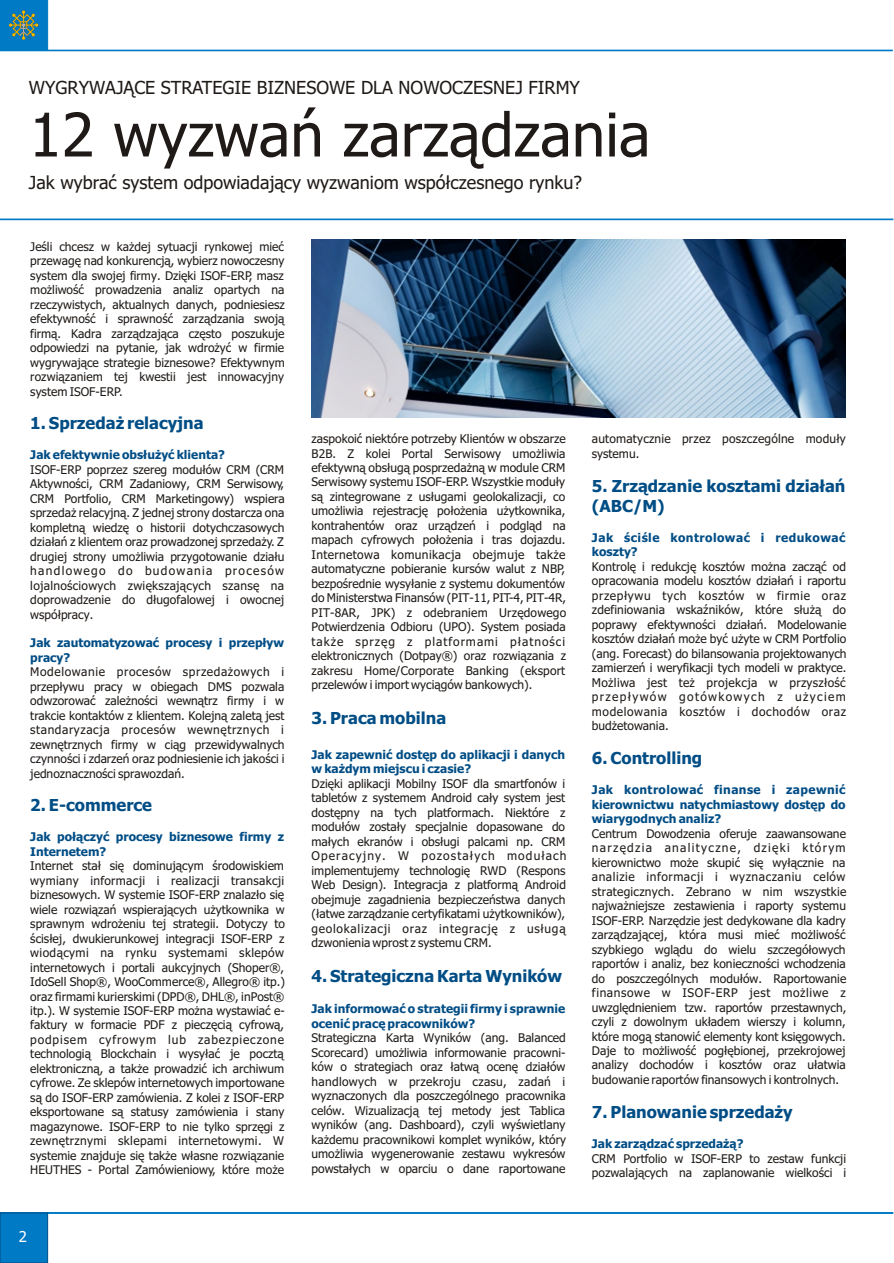
<style>
.page{position:relative;width:894px;height:1263px;background:#fff}
.page>*{position:absolute;margin:0;border:0;box-sizing:border-box;transform-origin:0 0}
.t1{font:60px "Tahoma";color:#1f1a17}
.t2{font:18px "Tahoma";color:#1f1a17}
.t3{font:700 16.5px/20px "Tahoma";color:#004d85}
.t4{font:15px "Tahoma";color:#fff}
.t5{font:12px/14.5px "Tahoma";color:#1f1a17;text-align:justify}
.t6{font:700 12px/14.5px "Tahoma";color:#004d85}
.t7{font:700 12px/14.5px "Tahoma";letter-spacing:.035em;color:#004d85}
</style>
<div class="page">
<hr style="left:0;top:1212px;width:893px;height:1px;background:#007ac4">
<hr style="left:0;top:219px;width:893px;height:1px;background:#007ac4">
<hr style="left:0;top:50px;width:892px;height:1px;background:#007ac4">
<div style="left:0;top:1213px;width:48px;height:50px;background:#007ac4;border:1px solid #004d85"></div>
<svg style="left:0;top:0;width:48px;height:50px;background:#197ead"></svg>
<img style="left:311px;top:240px;width:534px;height:177px">
<h2 class="t2" style="left:29px;top:80px;width:553px">WYGRYWAJ¥CE STRATEGIE BIZNESOWE DLA NOWOCZESNEJ FIRMY</h2>
<h1 class="t1" style="left:29px;top:111px;width:623px">12 wyzwañ zarz¹dzania</h1>
<h2 class="t2" style="left:29px;top:176px;width:555px">Jak wybraæ system odpowiadaj¹cy wyzwaniom wspó³czesnego rynku?</h2>
<p class="t5" style="left:30px;top:240px;width:256px">Jeœli chcesz w ka¿dej sytuacji rynkowej mieæ przewagê nad konkurencj¹, wybierz nowoczesny system dla swojej firmy. Dziêki ISOF-ERP, masz mo¿liwoœæ prowadzenia analiz opartych na rzeczywistych, aktualnych danych, podniesiesz efektywnoœæ i sprawnoœæ zarz¹dzania swoj¹ firm¹. Kadra zarz¹dzaj¹ca czêsto poszukuje odpowiedzi na pytanie, jak wdro¿yæ w firmie wygrywaj¹ce strategie biznesowe? Efektywnym rozwi¹zaniem tej kwestii jest innowacyjny system ISOF-ERP.</p>
<h3 class="t3" style="left:30px;top:415px;width:175px">1. Sprzeda¿ relacyjna</h3>
<p class="t6" style="left:30px;top:449px;width:196px">Jak efektywnie obs³u¿yæ klienta?</p>
<p class="t5" style="left:30px;top:463px;width:256px">ISOF-ERP poprzez szereg modu³ów CRM (CRM Aktywnoœci, CRM Zadaniowy, CRM Serwisowy, CRM Portfolio, CRM Marketingowy) wspiera sprzeda¿ relacyjn¹. Z jednej strony dostarcza ona kompletn¹ wiedzê o historii dotychczasowych dzia³añ z klientem oraz prowadzonej sprzeda¿y. Z drugiej strony umo¿liwia przygotowanie dzia³u handlowego do budowania procesów lojalnoœciowych zwiêkszaj¹cych szansê na doprowadzenie do d³ugofalowej i owocnej wspó³pracy.</p>
<p class="t6" style="left:30px;top:637px;width:255px">Jak zautomatyzowaæ procesy i przep³yw pracy?</p>
<p class="t5" style="left:30px;top:666px;width:256px">Modelowanie procesów sprzeda¿owych i przep³ywu pracy w obiegach DMS pozwala odwzorowaæ zale¿noœci wewn¹trz firmy i w trakcie kontaktów z klientem. Kolejn¹ zalet¹ jest standaryzacja procesów wewnêtrznych i zewnêtrznych firmy w ci¹g przewidywalnych czynnoœci i zdarzeñ oraz podniesienie ich jakoœci i jednoznacznoœci sprawozdañ.</p>
<h3 class="t3" style="left:30px;top:797px;width:123px">2. E-commerce</h3>
<p class="t6" style="left:30px;top:831px;width:255px">Jak po³¹czyæ procesy biznesowe firmy z<br>Internetem?</p>
<p class="t5" style="left:30px;top:860px;width:256px">Internet sta³ siê dominuj¹cym œrodowiskiem wymiany informacji i realizacji transakcji biznesowych. W systemie ISOF-ERP znalaz³o siê wiele rozwi¹zañ wspieraj¹cych u¿ytkownika w sprawnym wdro¿eniu tej strategii. Dotyczy to œcis³ej, dwukierunkowej integracji ISOF-ERP z wiod¹cymi na rynku systemami sklepów internetowych i portali aukcyjnych (Shoper®, IdoSell Shop®, WooCommerce®, Allegro® itp.) oraz firmami kurierskimi (DPD®, DHL®, inPost® itp.). W systemie ISOF-ERP mo¿na wystawiaæ e&shy;faktury w formacie PDF z pieczêci¹ cyfrow¹, podpisem cyfrowym lub zabezpieczone technologi¹ Blockchain i wysy³aæ je poczt¹ elektroniczn¹, a tak¿e prowadziæ ich archiwum cyfrowe. Ze sklepów internetowych importowane s¹ do ISOF-ERP zamówienia. Z kolei z ISOF-ERP eksportowane s¹ statusy zamówienia i stany magazynowe. ISOF-ERP to nie tylko sprzêgi z zewnêtrznymi sklepami internetowymi. W systemie znajduje siê tak¿e w³asne rozwi¹zanie HEUTHES - Portal Zamówieniowy, które mo¿e</p>
<p class="t4" style="left:19px;top:1230px;width:10px">2</p>
<p class="t5" style="left:312px;top:432px;width:256px">zaspokoiæ niektóre potrzeby Klientów w obszarze B2B. Z kolei Portal Serwisowy umo¿liwia efektywn¹ obs³ug¹ posprzeda¿n¹ w module CRM Serwisowy systemu ISOF-ERP. Wszystkie modu³y s¹ zintegrowane z us³ugami geolokalizacji, co umo¿liwia rejestracjê po³o¿enia u¿ytkownika, kontrahentów oraz urz¹dzeñ i podgl¹d na mapach cyfrowych po³o¿enia i tras dojazdu.<br>Internetowa komunikacja obejmuje tak¿e automatyczne pobieranie kursów walut z NBP, bezpoœrednie wysy³anie z systemu dokumentów do Ministerstwa Finansów (PIT-11, PIT-4, PIT-4R, PIT-8AR, JPK) z odebraniem Urzêdowego Potwierdzenia Odbioru (UPO). System posiada tak¿e sprzêg z platformami p³atnoœci elektronicznych (Dotpay®) oraz rozwi¹zania z zakresu Home/Corporate Banking (eksport przelewów i import wyci¹gów bankowych).</p>
<h3 class="t3" style="left:312px;top:709px;width:136px">3. Praca mobilna</h3>
<p class="t6" style="left:312px;top:748px;width:255px">Jak zapewniæ dostêp do aplikacji i danych w ka¿dym miejscu i czasie?</p>
<p class="t5" style="left:312px;top:777px;width:257px;text-align:left">Dziêki aplikacji Mobilny ISOF dla smartfonów i tabletów z systemem Android ca³y system jest dostêpny na tych platformach. Niektóre z modu³ów zosta³y specjalnie dopasowane do ma³ych ekranów i obs³ugi palcami np. CRM Operacyjny. W pozosta³ych modu³ach implementujemy technologiê RWD (Respons Web Design). Integracja z platform¹ Android obejmuje zagadnienia bezpieczeñstwa danych (³atwe zarz¹dzanie certyfikatami u¿ytkowników), geolokalizacji oraz integracjê z us³ug¹ dzwonienia wprost z systemu CRM.</p>
<h3 class="t3" style="left:312px;top:967px;width:252px">4. Strategiczna Karta Wyników</h3>
<p class="t6" style="left:312px;top:1003px;width:255px">Jak informowaæ o strategii firmy i sprawnie oceniæ pracê pracowników?</p>
<p class="t5" style="left:312px;top:1032px;width:256px">Strategiczna Karta Wyników (ang. Balanced Scorecard) umo¿liwia informowanie pracowni&shy;ków o strategiach oraz ³atw¹ ocenê dzia³ów handlowych w przekroju czasu, zadañ i wyznaczonych dla poszczególnego pracownika celów. Wizualizacj¹ tej metody jest Tablica wyników (ang. Dashboard), czyli wyœwietlany ka¿demu pracownikowi komplet wyników, który umo¿liwia wygenerowanie zestawu wykresów powsta³ych w oparciu o dane raportowane</p>
<p class="t5" style="left:592px;top:432px;width:255px">automatycznie przez poszczególne modu³y systemu.</p>
<h3 class="t3" style="left:592px;top:477px;width:255px">5. Zrz¹dzanie kosztami dzia³añ (ABC/M)</h3>
<p class="t7" style="left:592px;top:531px;width:255px">Jak œciœle kontrolowaæ i redukowaæ koszty?</p>
<p class="t5" style="left:592px;top:560px;width:256px">Kontrolê i redukcjê kosztów mo¿na zacz¹æ od opracowania modelu kosztów dzia³añ i raportu przep³ywu tych kosztów w firmie oraz zdefiniowania wskaŸników, które s³u¿¹ do poprawy efektywnoœci dzia³añ. Modelowanie kosztów dzia³añ mo¿e byæ u¿yte w CRM Portfolio (ang. Forecast) do bilansowania projektowanych zamierzeñ i weryfikacji tych modeli w praktyce.<br>Mo¿liwa jest te¿ projekcja w przysz³oœæ przep³ywów gotówkowych z u¿yciem modelowania kosztów i dochodów oraz bud¿etowania.</p>
<h3 class="t3" style="left:592px;top:750px;width:112px">6. Controlling</h3>
<p class="t6" style="left:592px;top:784px;width:255px;text-align:justify">Jak kontrolowaæ finanse i zapewniæ kierownictwu natychmiastowy dostêp do wiarygodnych analiz?</p>
<p class="t5" style="left:592px;top:827px;width:256px">Centrum Dowodzenia oferuje zaawansowane narzêdzia analityczne, dziêki którym kierownictwo mo¿e skupiæ siê wy³¹cznie na analizie informacji i wyznaczaniu celów strategicznych. Zebrano w nim wszystkie najwa¿niejsze zestawienia i raporty systemu ISOF-ERP. Narzêdzie jest dedykowane dla kadry zarz¹dzaj¹cej, która musi mieæ mo¿liwoœæ szybkiego wgl¹du do wielu szczegó³owych raportów i analiz, bez koniecznoœci wchodzenia do poszczególnych modu³ów. Raportowanie finansowe w ISOF-ERP jest mo¿liwe z uwzglêdnieniem tzw. raportów przestawnych, czyli z dowolnym uk³adem wierszy i kolumn, które mog¹ stanowiæ elementy kont ksiêgowych.<br>Daje to mo¿liwoœæ pog³êbionej, przekrojowej analizy dochodów i kosztów oraz u³atwia budowanie raportów finansowych i kontrolnych.</p>
<h3 class="t3" style="left:592px;top:1104px;width:202px">7. Planowanie sprzeda¿y</h3>
<p class="t6" style="left:592px;top:1138px;width:153px">Jak zarz¹dzaæ sprzeda¿¹?</p>
<p class="t5" style="left:592px;top:1152px;width:256px">CRM Portfolio w ISOF-ERP to zestaw funkcji pozwalaj¹cych na zaplanowanie wielkoœci i</p>
</div>
